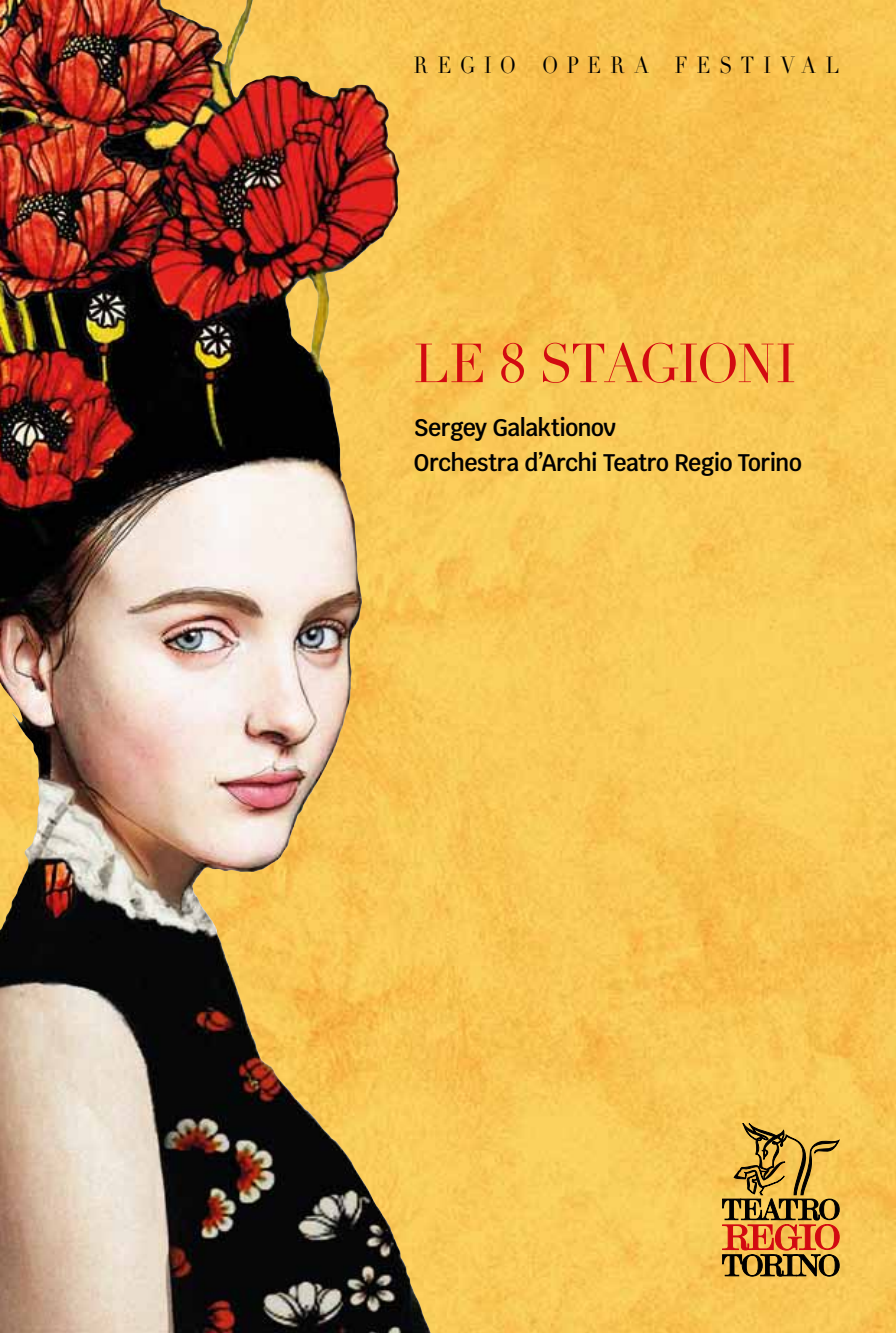
<style>
.page{position:relative;width:896px;height:1333px;background:#fff}
.page>*{position:absolute;margin:0;border:0;box-sizing:border-box;transform-origin:0 0}
.t1{font:54px "Didot LT Std";color:#d20a11;scale:.95 1}
.t2{font:600 24px/34.4px "Krub";letter-spacing:-.02em;color:#000;scale:.95 1}
.t3{font:23px "Didot LT Std";letter-spacing:.455em;color:#000;scale:.85 1}
</style>
<div class="page">
<img style="left:430px;top:0;width:466px;height:1332px">
<svg style="left:722px;top:1123px;width:117px;height:153px;background:#c08d3d"></svg>
<img style="left:0;top:0;width:430px;height:1332px">
<p class="t3" style="left:414px;top:52px;width:502px">REGIO OPERA FESTIVAL</p>
<h1 class="t1" style="left:414px;top:331px;width:167px">LE 8 STAGIO</h1>
<h1 class="t1" style="left:737px;top:331px;width:58px">NI</h1>
<p class="t2" style="left:414px;top:411px;width:410px">Sergey Galaktionov<br>Orchestra d’Archi Teatro Regio Torino</p>
</div>
